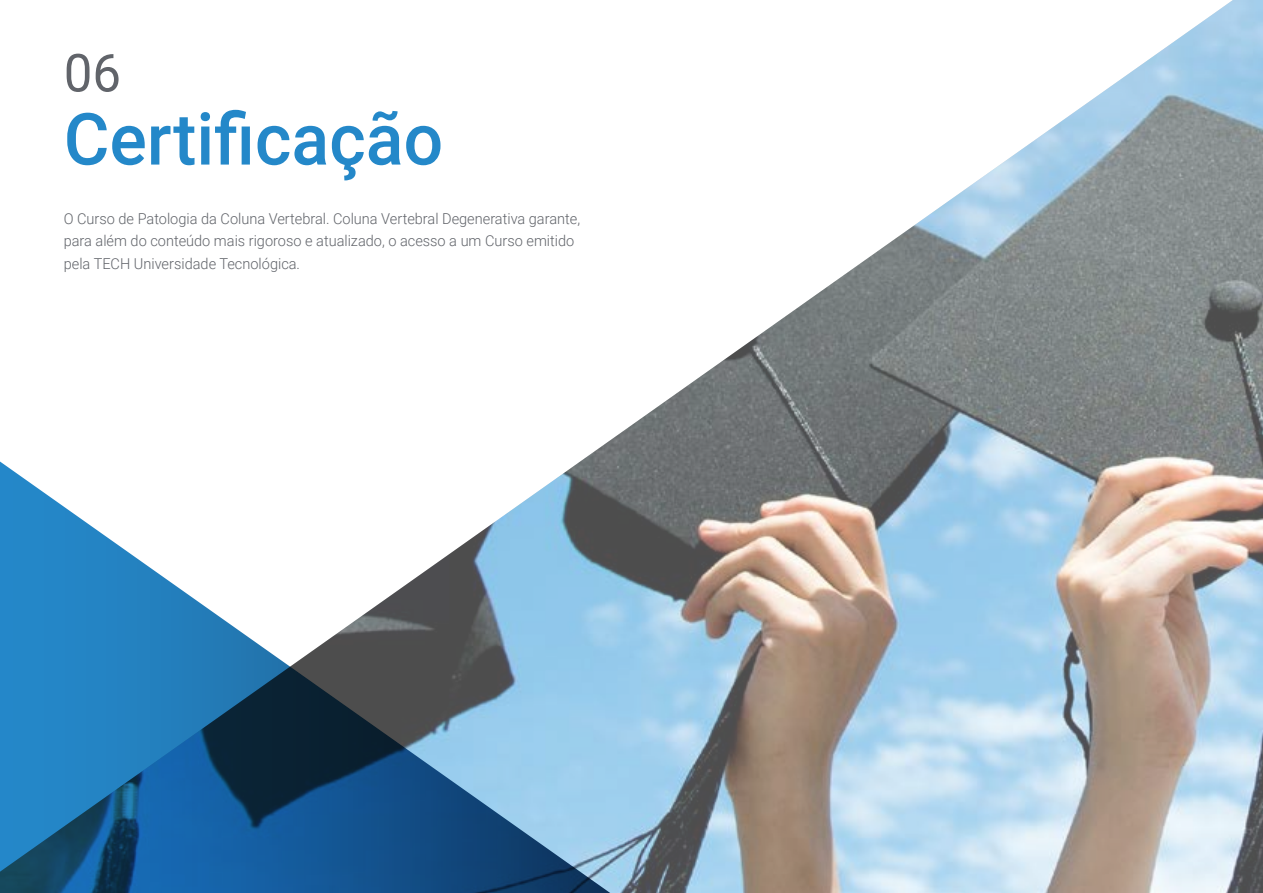
<style>
.page{position:relative;width:1263px;height:893px;background:#fff}
.page>*{position:absolute;margin:0;border:0;box-sizing:border-box;transform-origin:0 0}
.t1{font:500 72px "Roboto";color:#2488c9}
.t2{font:52.5px "Roboto";color:#61646a}
.t3{font:300 15px/22.5px "Roboto";color:#61646a}
</style>
<div class="page">
<img style="left:602px;top:0;width:661px;height:893px">
<svg style="left:0;top:446px;width:640px;height:447px"></svg>
<h2 class="t2" style="left:64px;top:36px;width:59px">06</h2>
<h1 class="t1" style="left:64px;top:89px;width:381px">Certificação</h1>
<p class="t3" style="left:64px;top:207px;width:518px">O Curso de Patologia da Coluna Vertebral. Coluna Vertebral Degenerativa garante, para além do conteúdo mais rigoroso e atualizado, o acesso a um Curso emitido pela TECH Universidade Tecnológica.</p>
</div>
